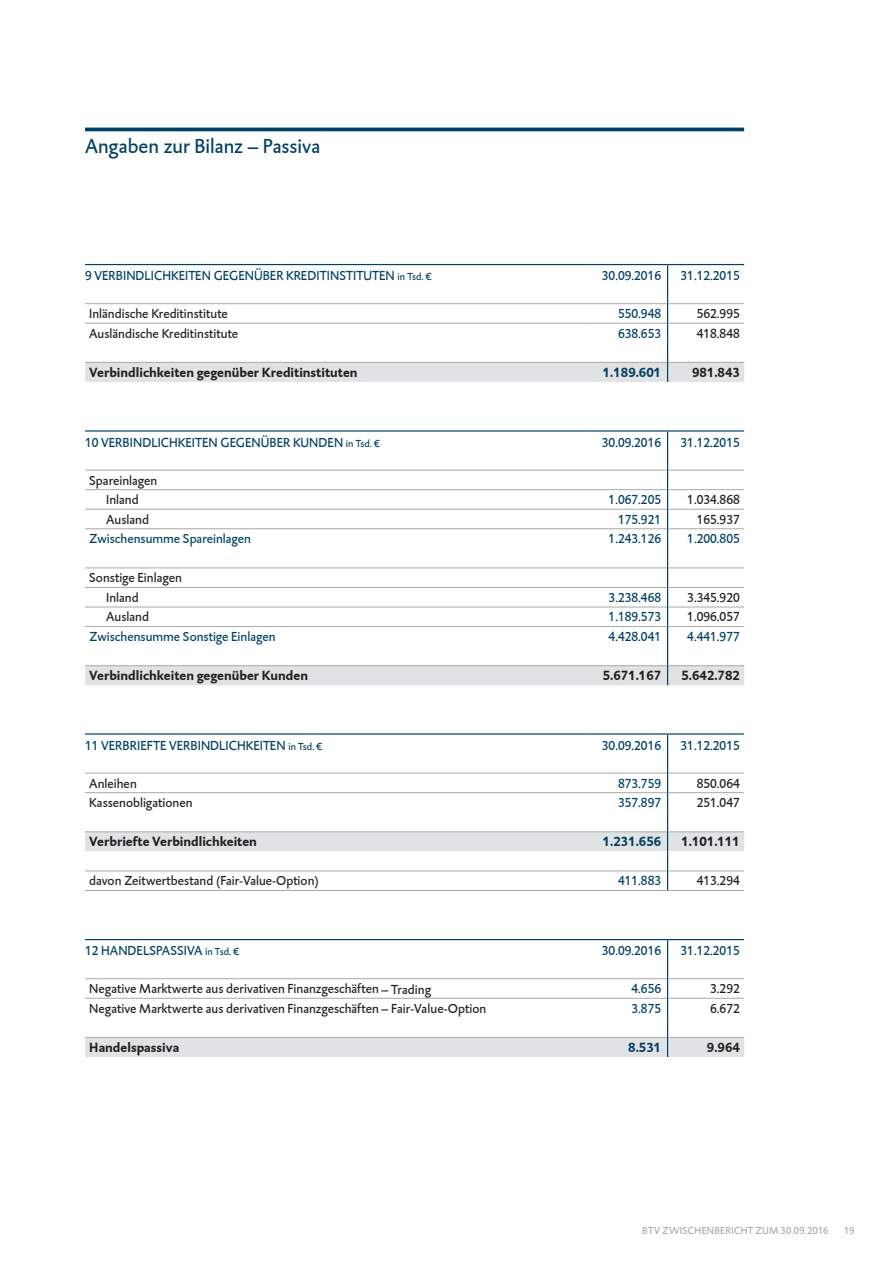
<style>
.page{position:relative;width:893px;height:1263px;background:#fff}
.page>*{position:absolute;margin:0;border:0;box-sizing:border-box;transform-origin:0 0}
.Headline_14{font:21px "DTL Caspari T";color:#004064}
.Tabtext{font:13.5px "DTL Caspari T";color:#004064}
.Tabtext-2{font:13.5px "DTL Caspari T";color:#231f20}
.Tabtext-3{font:700 13.5px "DTL Caspari T";color:#231f20}
.Tabtext-4{font:700 13.5px "DTL Caspari T";color:#004064}
.t1{font:10.5px "DTL Caspari T";letter-spacing:.025em;color:#a8a9ad}
.s1{font-size:10.5px}
</style>
<div class="page">
<hr style="left:85px;top:128px;width:659px;height:3px;background:#004064">
<hr style="left:85px;top:303px;width:506px;height:1px;background:#a8a9ad">
<hr style="left:668px;top:303px;width:76px;height:1px;background:#a8a9ad">
<hr style="left:591px;top:303px;width:76px;height:1px;background:#a8a9ad">
<hr style="left:85px;top:264px;width:506px;height:1px;background:#004064">
<hr style="left:591px;top:264px;width:77px;height:1px;background:#004064">
<hr style="left:667px;top:265px;width:1px;height:39px;background:#004064">
<hr style="left:668px;top:264px;width:76px;height:1px;background:#004064">
<svg style="left:85px;top:304px;width:659px;height:78px"></svg>
<hr style="left:85px;top:489px;width:506px;height:1px;background:#a8a9ad">
<hr style="left:85px;top:509px;width:506px;height:1px;background:#a8a9ad">
<hr style="left:85px;top:528px;width:506px;height:1px;background:#a8a9ad">
<hr style="left:85px;top:568px;width:506px;height:1px;background:#a8a9ad">
<hr style="left:85px;top:587px;width:506px;height:1px;background:#a8a9ad">
<hr style="left:85px;top:607px;width:506px;height:1px;background:#a8a9ad">
<hr style="left:85px;top:626px;width:506px;height:1px;background:#a8a9ad">
<hr style="left:668px;top:489px;width:76px;height:1px;background:#a8a9ad">
<hr style="left:668px;top:509px;width:76px;height:1px;background:#a8a9ad">
<hr style="left:668px;top:528px;width:76px;height:1px;background:#a8a9ad">
<hr style="left:668px;top:568px;width:76px;height:1px;background:#a8a9ad">
<hr style="left:668px;top:587px;width:76px;height:1px;background:#a8a9ad">
<hr style="left:668px;top:607px;width:76px;height:1px;background:#a8a9ad">
<hr style="left:668px;top:626px;width:76px;height:1px;background:#a8a9ad">
<hr style="left:85px;top:665px;width:506px;height:1px;background:#a8a9ad">
<hr style="left:668px;top:665px;width:76px;height:1px;background:#a8a9ad">
<hr style="left:85px;top:470px;width:506px;height:1px;background:#a8a9ad">
<hr style="left:668px;top:470px;width:76px;height:1px;background:#a8a9ad">
<hr style="left:591px;top:470px;width:76px;height:1px;background:#a8a9ad">
<hr style="left:591px;top:489px;width:76px;height:1px;background:#a8a9ad">
<hr style="left:591px;top:509px;width:76px;height:1px;background:#a8a9ad">
<hr style="left:591px;top:528px;width:76px;height:1px;background:#a8a9ad">
<hr style="left:591px;top:568px;width:76px;height:1px;background:#a8a9ad">
<hr style="left:591px;top:587px;width:76px;height:1px;background:#a8a9ad">
<hr style="left:591px;top:607px;width:76px;height:1px;background:#a8a9ad">
<hr style="left:591px;top:626px;width:76px;height:1px;background:#a8a9ad">
<hr style="left:591px;top:665px;width:76px;height:1px;background:#a8a9ad">
<hr style="left:85px;top:430px;width:506px;height:2px;background:#004064">
<hr style="left:591px;top:430px;width:77px;height:2px;background:#004064">
<hr style="left:667px;top:432px;width:1px;height:38px;background:#004064">
<hr style="left:668px;top:430px;width:76px;height:2px;background:#004064">
<svg style="left:667px;top:470px;width:1px;height:59px"></svg>
<hr style="left:667px;top:529px;width:1px;height:39px;background:#004064">
<svg style="left:667px;top:568px;width:1px;height:59px"></svg>
<hr style="left:667px;top:627px;width:1px;height:39px;background:#004064">
<div style="left:85px;top:666px;width:659px;height:19px;background:#e1e2e4"></div>
<hr style="left:85px;top:890px;width:506px;height:1px;background:#a8a9ad">
<hr style="left:591px;top:890px;width:77px;height:1px;background:#a8a9ad">
<hr style="left:668px;top:890px;width:76px;height:1px;background:#a8a9ad">
<hr style="left:85px;top:733px;width:506px;height:2px;background:#004064">
<hr style="left:591px;top:733px;width:77px;height:2px;background:#004064">
<hr style="left:667px;top:735px;width:1px;height:38px;background:#004064">
<hr style="left:668px;top:733px;width:76px;height:2px;background:#004064">
<svg style="left:85px;top:773px;width:659px;height:117px"></svg>
<hr style="left:85px;top:978px;width:506px;height:1px;background:#a8a9ad">
<hr style="left:668px;top:978px;width:76px;height:1px;background:#a8a9ad">
<hr style="left:591px;top:978px;width:76px;height:1px;background:#a8a9ad">
<hr style="left:85px;top:939px;width:506px;height:1px;background:#004064">
<hr style="left:591px;top:939px;width:77px;height:1px;background:#004064">
<hr style="left:667px;top:940px;width:1px;height:39px;background:#004064">
<hr style="left:668px;top:939px;width:76px;height:1px;background:#004064">
<svg style="left:85px;top:979px;width:659px;height:78px"></svg>
<p class="Headline_14" style="left:85px;top:132px;width:237px">Angaben zur Bilanz – Passiva</p>
<p class="Tabtext" style="left:85px;top:267px;width:347px">9 VERBINDLICHKEITEN GEGENÜBER KREDITINSTITUTEN <span class="s1">in Tsd. €</span></p>
<p class="Tabtext" style="left:602px;top:267px;width:61px">30.09.2016</p>
<p class="Tabtext" style="left:680px;top:267px;width:61px">31.12.2015</p>
<p class="Tabtext-2" style="left:89px;top:305px;width:140px">Inländische Kreditinstitute</p>
<p class="Tabtext" style="left:618px;top:305px;width:45px">550.948</p>
<p class="Tabtext-2" style="left:697px;top:305px;width:45px">562.995</p>
<p class="Tabtext-2" style="left:89px;top:325px;width:150px">Ausländische Kreditinstitute</p>
<p class="Tabtext" style="left:618px;top:325px;width:45px">638.653</p>
<p class="Tabtext-2" style="left:697px;top:325px;width:45px">418.848</p>
<p class="Tabtext-3" style="left:89px;top:363px;width:270px">Verbindlichkeiten gegenüber Kreditinstituten</p>
<p class="Tabtext-4" style="left:603px;top:363px;width:60px">1.189.601</p>
<p class="Tabtext-3" style="left:692px;top:363px;width:49px">981.843</p>
<p class="Tabtext" style="left:85px;top:434px;width:296px">10 VERBINDLICHKEITEN GEGENÜBER KUNDEN <span class="s1">in Tsd. €</span></p>
<p class="Tabtext" style="left:602px;top:434px;width:61px">30.09.2016</p>
<p class="Tabtext" style="left:680px;top:434px;width:61px">31.12.2015</p>
<p class="Tabtext-2" style="left:89px;top:471px;width:70px">Spareinlagen</p>
<p class="Tabtext-2" style="left:106px;top:491px;width:34px">Inland</p>
<p class="Tabtext" style="left:609px;top:491px;width:54px">1.067.205</p>
<p class="Tabtext-2" style="left:687px;top:491px;width:54px">1.034.868</p>
<p class="Tabtext-2" style="left:106px;top:511px;width:44px">Ausland</p>
<p class="Tabtext" style="left:618px;top:511px;width:45px">175.921</p>
<p class="Tabtext-2" style="left:697px;top:511px;width:45px">165.937</p>
<p class="Tabtext" style="left:89px;top:530px;width:163px">Zwischensumme Spareinlagen</p>
<p class="Tabtext" style="left:609px;top:530px;width:54px">1.243.126</p>
<p class="Tabtext" style="left:687px;top:530px;width:54px">1.200.805</p>
<p class="Tabtext-2" style="left:89px;top:569px;width:94px">Sonstige Einlagen</p>
<p class="Tabtext-2" style="left:106px;top:589px;width:34px">Inland</p>
<p class="Tabtext" style="left:609px;top:589px;width:54px">3.238.468</p>
<p class="Tabtext-2" style="left:687px;top:589px;width:54px">3.345.920</p>
<p class="Tabtext-2" style="left:106px;top:608px;width:44px">Ausland</p>
<p class="Tabtext" style="left:609px;top:608px;width:54px">1.189.573</p>
<p class="Tabtext-2" style="left:687px;top:608px;width:54px">1.096.057</p>
<p class="Tabtext" style="left:89px;top:628px;width:188px">Zwischensumme Sonstige Einlagen</p>
<p class="Tabtext" style="left:609px;top:628px;width:54px">4.428.041</p>
<p class="Tabtext" style="left:687px;top:628px;width:54px">4.441.977</p>
<p class="Tabtext-3" style="left:89px;top:666px;width:220px">Verbindlichkeiten gegenüber Kunden</p>
<p class="Tabtext-3" style="left:603px;top:666px;width:60px">5.671.167</p>
<p class="Tabtext-3" style="left:681px;top:666px;width:60px">5.642.782</p>
<p class="Tabtext" style="left:85px;top:737px;width:238px">11 VERBRIEFTE VERBINDLICHKEITEN <span class="s1">in Tsd. €</span></p>
<p class="Tabtext" style="left:602px;top:737px;width:61px">30.09.2016</p>
<p class="Tabtext" style="left:680px;top:737px;width:61px">31.12.2015</p>
<p class="Tabtext-2" style="left:89px;top:774px;width:49px">Anleihen</p>
<p class="Tabtext" style="left:618px;top:774px;width:45px">873.759</p>
<p class="Tabtext-2" style="left:697px;top:774px;width:45px">850.064</p>
<p class="Tabtext-2" style="left:89px;top:794px;width:105px">Kassenobligationen</p>
<p class="Tabtext" style="left:618px;top:794px;width:45px">357.897</p>
<p class="Tabtext-2" style="left:697px;top:794px;width:45px">251.047</p>
<p class="Tabtext-3" style="left:89px;top:833px;width:169px">Verbriefte Verbindlichkeiten</p>
<p class="Tabtext-4" style="left:603px;top:833px;width:60px">1.231.656</p>
<p class="Tabtext-3" style="left:681px;top:833px;width:60px">1.101.111</p>
<p class="Tabtext-2" style="left:89px;top:872px;width:231px">davon Zeitwertbestand (Fair-Value-Option)</p>
<p class="Tabtext" style="left:618px;top:872px;width:45px">411.883</p>
<p class="Tabtext-2" style="left:697px;top:872px;width:45px">413.294</p>
<p class="Tabtext" style="left:85px;top:942px;width:155px">12 HANDELSPASSIVA <span class="s1">in Tsd. €</span></p>
<p class="Tabtext" style="left:602px;top:942px;width:61px">30.09.2016</p>
<p class="Tabtext" style="left:680px;top:942px;width:61px">31.12.2015</p>
<p class="Tabtext-2" style="left:89px;top:980px;width:343px">Negative Marktwerte aus derivativen Finanzgeschäften – Trading</p>
<p class="Tabtext" style="left:631px;top:980px;width:31px">4.656</p>
<p class="Tabtext-2" style="left:710px;top:980px;width:31px">3.292</p>
<p class="Tabtext-2" style="left:89px;top:1000px;width:399px">Negative Marktwerte aus derivativen Finanzgeschäften – Fair-Value-Option</p>
<p class="Tabtext" style="left:631px;top:1000px;width:31px">3.875</p>
<p class="Tabtext-2" style="left:710px;top:1000px;width:31px">6.672</p>
<p class="Tabtext-3" style="left:89px;top:1038px;width:91px">Handelspassiva</p>
<p class="Tabtext-4" style="left:628px;top:1038px;width:34px">8.531</p>
<p class="Tabtext-3" style="left:707px;top:1038px;width:34px">9.964</p>
<p class="t1" style="left:642px;top:1223px;width:188px">BTV ZWISCHENBERICHT ZUM 30.09.2016</p>
<p class="t1" style="left:844px;top:1223px;width:12px">19</p>
</div>
